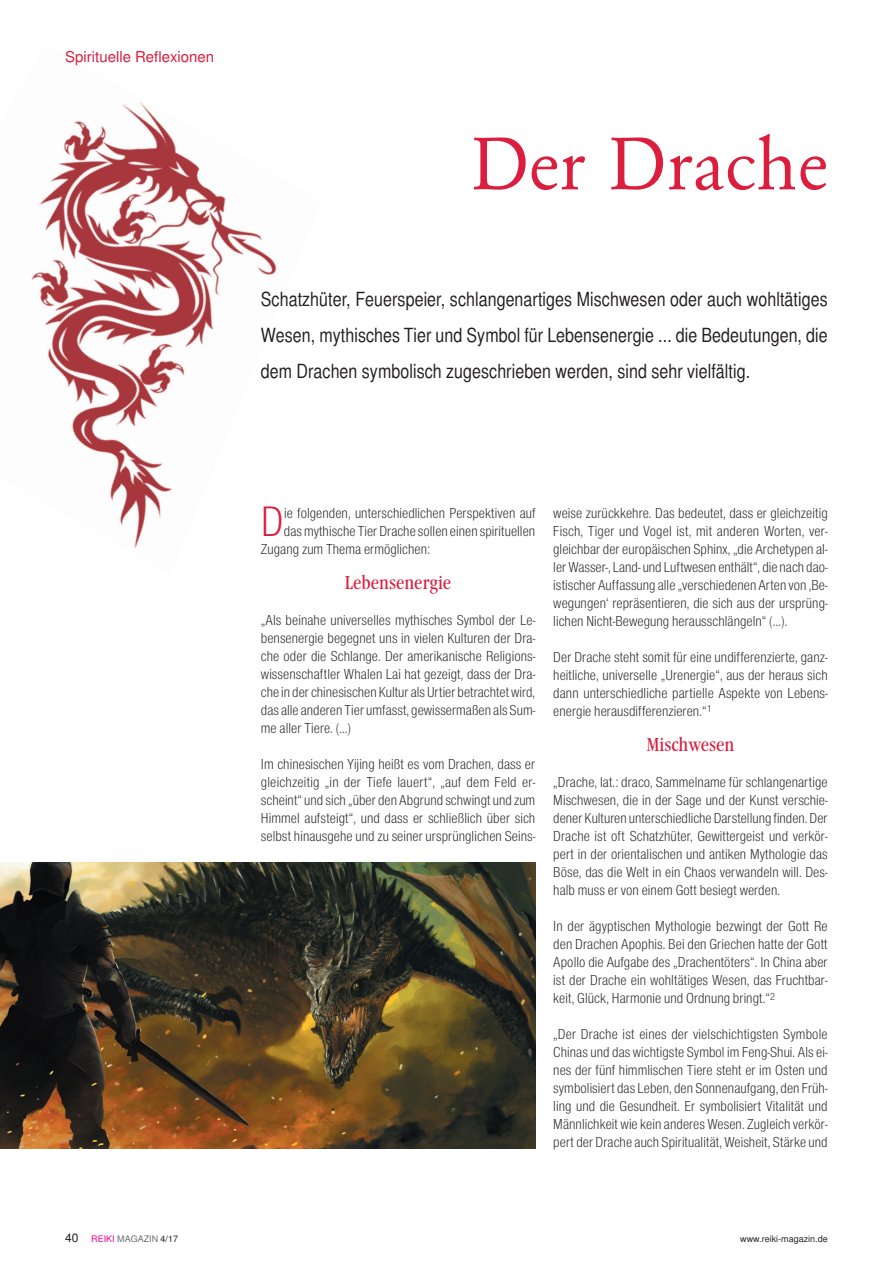
<style>
.page{position:relative;width:893px;height:1263px;background:#fff}
.page>*{position:absolute;margin:0;border:0;box-sizing:border-box;transform-origin:0 0}
.t1{font:78px "Garamond";color:#db1e3d}
.t2{font:44.25px "Sans Cond LH Regular";color:#db1e3d}
.t3{font:19.5px/36px "Sans Cond";letter-spacing:.005em;color:#231f20;text-align:justify}
.t4{font:19.5px "Garamond Nova Cond";color:#db1e3d}
.t5{font:15px/18px "Sans Cond LH Regular";letter-spacing:.005em;color:#231f20;text-align:justify}
.t6{font:15px "Sans";color:#db1e3d}
.t7{font:9px "Sans";color:#231f20}
.t8{font:9px "Sans";color:#6c6d70}
.s1{font-size:12px;color:#231f20}
.s2{color:#ed028c}
.s3{color:#231f20}
</style>
<div class="page">
<img style="left:31px;top:102px;width:246px;height:446px">
<img style="left:0;top:863px;width:536px;height:285px">
<p class="t6" style="left:65px;top:51px;width:150px">Spirituelle Reflexionen</p>
<h1 class="t1" style="left:471px;top:134px;width:358px">Der Drache</h1>
<h3 class="t3" style="left:261px;top:283px;width:568px">Schatzhüter, Feuerspeier, schlangenartiges Mischwesen oder auch wohltätiges Wesen, mythisches Tier und Symbol für Lebensenergie ... die Bedeutungen, die dem Drachen symbolisch zugeschrieben werden, sind sehr vielfältig.</h3>
<h2 class="t2" style="left:261px;top:506px;width:24px">D</h2>
<p class="t5" style="left:284px;top:505px;width:253px">ie folgenden, unterschiedlichen Perspektiven auf</p>
<p class="t5" style="left:284px;top:523px;width:253px">dasmythische Tier Drache sollen einen spirituellen</p>
<p class="t5" style="left:261px;top:541px;width:171px">Zugang zum Thema ermöglichen:</p>
<h3 class="t4" style="left:345px;top:575px;width:108px">Lebensenergie</h3>
<p class="t5" style="left:261px;top:612px;width:276px">„Als beinahe universelles mythisches Symbol der Le&shy;bensenergie begegnet uns in vielen Kulturen der Dra&shy;che oder die Schlange. Der amerikanische Religions&shy;wissenschaftler Whalen Lai hat gezeigt, dass der Dra&shy;che in derchinesischen Kultur als Urtier betrachtetwird, das alle anderen Tier umfasst, gewissermaßen als Sum&shy;me aller Tiere. (...)</p>
<p class="t5" style="left:261px;top:756px;width:276px">Im chinesischen Yijing heißt es vom Drachen, dass er gleichzeitig „in der Tiefe lauert“, „auf dem Feld er&shy;scheint“ und sich „über den Abgrund schwingt und zum Himmel aufsteigt“, und dass er schließlich über sich selbst hinausgehe und zu seiner ursprünglichen Seins-</p>
<p class="t5" style="left:553px;top:505px;width:276px">weise zurückkehre. Das bedeutet, dass er gleichzeitig Fisch, Tiger und Vogel ist, mit anderen Worten, ver&shy;gleichbar der europäischen Sphinx, „die Archetypen al&shy;lerWasser-, Land- und Luftwesen enthält“, die nach dao&shy;istischer Auffassung alle „verschiedenen Arten von ‚Be&shy;wegungen‘ repräsentieren, die sich aus der ursprüng&shy;lichen Nicht-Bewegung herausschlängeln“ (...).</p>
<p class="t5" style="left:553px;top:649px;width:276px">Der Drache steht somit für eine undifferenzierte, ganz&shy;heitliche, universelle „Urenergie“, aus der heraus sich dann unterschiedliche partielle Aspekte von Lebens&shy;energie herausdifferenzieren.“<sup>1</sup></p>
<h3 class="t4" style="left:647px;top:737px;width:89px">Mischwesen</h3>
<p class="t5" style="left:553px;top:774px;width:276px">„Drache, lat.: draco, Sammelname für schlangenartige Mischwesen, die in der Sage und der Kunst verschie&shy;dener Kulturen unterschiedliche Darstellung finden. Der Drache ist oft Schatzhüter, Gewittergeist und verkör&shy;pert in der orientalischen und antiken Mythologie das Böse, das die Welt in ein Chaos verwandeln will. Des&shy;halb muss er von einem Gott besiegt werden.</p>
<p class="t5" style="left:553px;top:918px;width:276px">In der ägyptischen Mythologie bezwingt der Gott Re den Drachen Apophis. Bei den Griechen hatte der Gott Apollo die Aufgabe des „Drachentöters“. In China aber ist der Drache ein wohltätiges Wesen, das Fruchtbar&shy;keit, Glück, Harmonie und Ordnung bringt.“<sup>2</sup></p>
<p class="t5" style="left:553px;top:1026px;width:276px">„Der Drache ist eines der vielschichtigsten Symbole Chinas und das wichtigste Symbol im Feng-Shui. Als ei&shy;nes der fünf himmlischen Tiere steht er im Osten und symbolisiert das Leben, den Sonnenaufgang, den Früh&shy;ling und die Gesundheit. Er symbolisiert Vitalität und Männlichkeit wie kein anderes Wesen. Zugleich verkör&shy;pert der Drache auch Spiritualität,Weisheit, Stärke und</p>
<p class="t8" style="left:65px;top:1235px;width:114px"><span class="s1">40</span> <span class="s2">REIKI</span> MAGAZIN <span class="s3">4/17</span></p>
<p class="t7" style="left:740px;top:1235px;width:89px">www.reiki-magazin.de</p>
</div>
